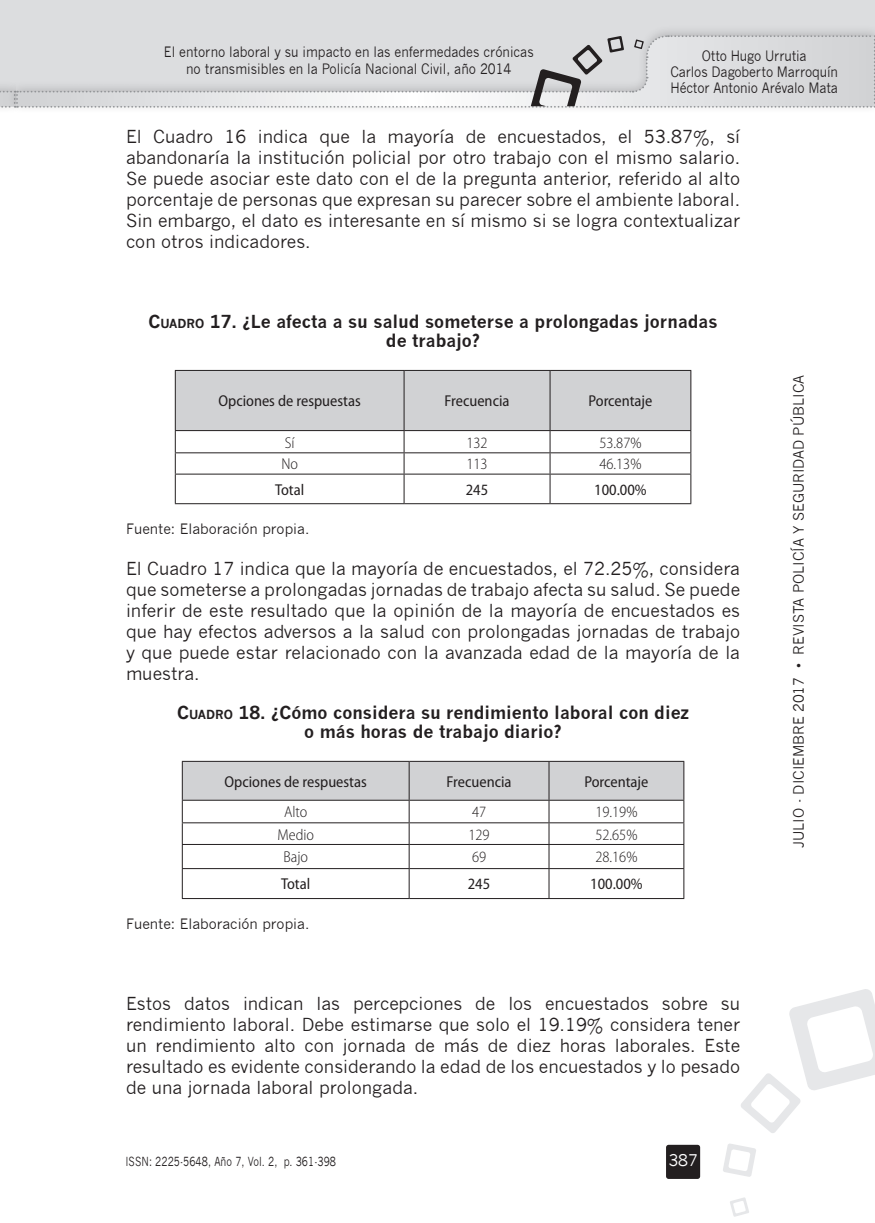
<style>
.page{position:relative;width:875px;height:1223px;background:#fff}
.page>*{position:absolute;margin:0;border:0;box-sizing:border-box;transform-origin:0 0}
.t1{font:17.5px/21px "News Gothic";color:#231f20;text-align:justify}
.t2{font:700 17.5px/19.2px "News Gothic";color:#231f20;text-align:center}
.t3{font:semi-condensed 15.75px "Myriad Pro";color:#231f20}
.t4{font:300 semi-condensed 15.75px "Myriad Pro";color:#231f20}
.t5{font:15.75px "News Gothic";color:#fff}
.t6{font:14px/15.8px "News Gothic";color:#231f20;text-align:center;scale:.9 1}
.t7{font:14px "News Gothic";color:#231f20}
.t8{font:12.25px "News Gothic";letter-spacing:.01em;color:#231f20;scale:.8 1}
.s1{font-style:inherit}
.s2{font-size:12.25px}
</style>
<div class="page">
<div style="left:0;top:0;width:16px;height:106px;background:#dcdddf"></div>
<div style="left:0;top:24px;width:25px;height:90px;background:#231f20;opacity:.2"></div>
<div style="left:16px;top:0;width:859px;height:106px;background:#dcdddf"></div>
<div style="left:7px;top:24px;width:868px;height:90px;background:#231f20;opacity:.2"></div>
<svg style="left:0;top:34px;width:875px;height:74px"></svg>
<svg style="left:723px;top:1143px;width:33px;height:33px"></svg>
<svg style="left:730px;top:1197px;width:19px;height:19px"></svg>
<svg style="left:741px;top:989px;width:134px;height:144px"></svg>
<div style="left:666px;top:1144px;width:34px;height:34px;background:#231f20;border-radius:3px"></div>
<svg style="left:175px;top:370px;width:516px;height:133px"></svg>
<hr style="left:175px;top:503px;width:229px;height:1px;background:#231f20">
<hr style="left:404px;top:503px;width:146px;height:1px;background:#231f20">
<hr style="left:550px;top:503px;width:141px;height:1px;background:#231f20">
<hr style="left:182px;top:760px;width:227px;height:1px;background:#231f20">
<hr style="left:409px;top:760px;width:140px;height:1px;background:#231f20">
<hr style="left:549px;top:760px;width:135px;height:1px;background:#231f20">
<svg style="left:182px;top:761px;width:502px;height:136px"></svg>
<hr style="left:182px;top:897px;width:227px;height:1px;background:#231f20">
<hr style="left:409px;top:897px;width:140px;height:1px;background:#231f20">
<hr style="left:549px;top:897px;width:135px;height:1px;background:#231f20">
<p class="t6" style="left:164px;top:44px;width:413px;line-height:16.8px">El entorno laboral y su impacto en las enfermedades crónicas no transmisibles en la Policía Nacional Civil, año 2014</p>
<p class="t6" style="left:670px;top:49px;width:188px">Otto Hugo Urrutia<br>Carlos Dagoberto Marroquín<br>Héctor Antonio Arévalo Mata</p>
<p class="t1" style="left:126px;top:126px;width:616px">El Cuadro 16 indica que la mayoría de encuestados, el 53.87%, sí abandonaría la institución policial por otro trabajo con el mismo salario.<br>Se puede asociar este dato con el de la pregunta anterior, referido al alto porcentaje de personas que expresan su parecer sobre el ambiente laboral.<br>Sin embargo, el dato es interesante en sí mismo si se logra contextualizar con otros indicadores.</p>
<p class="t2" style="left:148px;top:311px;width:571px"><span class="s1">C</span><span class="s2">UADRO</span> <span class="s1">17</span>. ¿Le afecta a su salud someterse a prolongadas jornadas de trabajo?</p>
<p class="t3" style="left:218px;top:392px;width:144px">Opciones de respuestas</p>
<p class="t3" style="left:445px;top:392px;width:66px">Frecuencia</p>
<p class="t3" style="left:588px;top:392px;width:66px">Porcentaje</p>
<p class="t4" style="left:285px;top:434px;width:11px">Sí</p>
<p class="t4" style="left:466px;top:434px;width:23px">132</p>
<p class="t4" style="left:599px;top:434px;width:44px">53.87%</p>
<p class="t4" style="left:281px;top:455px;width:18px">No</p>
<p class="t4" style="left:466px;top:455px;width:23px">113</p>
<p class="t4" style="left:599px;top:455px;width:44px">46.13%</p>
<p class="t3" style="left:275px;top:481px;width:31px">Total</p>
<p class="t3" style="left:466px;top:481px;width:24px">245</p>
<p class="t3" style="left:594px;top:481px;width:54px">100.00%</p>
<p class="t7" style="left:126px;top:520px;width:185px">Fuente: Elaboración propia.</p>
<p class="t1" style="left:126px;top:557px;width:616px">El Cuadro 17 indica que la mayoría de encuestados, el 72.25%, considera que someterse a prolongadas jornadas de trabajo afecta su salud. Se puede inferir de este resultado que la opinión de la mayoría de encuestados es que hay efectos adversos a la salud con prolongadas jornadas de trabajo y que puede estar relacionado con la avanzada edad de la mayoría de la muestra.</p>
<p class="t2" style="left:177px;top:702px;width:513px"><span class="s1">C</span><span class="s2">UADRO</span> <span class="s1">18</span>. ¿Cómo considera su rendimiento laboral con diez o más horas de trabajo diario?</p>
<p class="t3" style="left:224px;top:772px;width:144px">Opciones de respuestas</p>
<p class="t3" style="left:447px;top:772px;width:66px">Frecuencia</p>
<p class="t3" style="left:584px;top:772px;width:66px">Porcentaje</p>
<p class="t4" style="left:284px;top:803px;width:25px">Alto</p>
<p class="t4" style="left:472px;top:803px;width:16px">47</p>
<p class="t4" style="left:595px;top:803px;width:44px">19.19%</p>
<p class="t4" style="left:277px;top:825px;width:38px">Medio</p>
<p class="t4" style="left:468px;top:825px;width:23px">129</p>
<p class="t4" style="left:595px;top:825px;width:44px">52.65%</p>
<p class="t4" style="left:283px;top:848px;width:26px">Bajo</p>
<p class="t4" style="left:472px;top:848px;width:16px">69</p>
<p class="t4" style="left:595px;top:848px;width:44px">28.16%</p>
<p class="t3" style="left:281px;top:875px;width:31px">Total</p>
<p class="t3" style="left:468px;top:875px;width:24px">245</p>
<p class="t3" style="left:590px;top:875px;width:54px">100.00%</p>
<p class="t7" style="left:126px;top:915px;width:185px">Fuente: Elaboración propia.</p>
<p class="t1" style="left:126px;top:993px;width:616px">Estos datos indican las percepciones de los encuestados sobre su rendimiento laboral. Debe estimarse que solo el 19.19% considera tener un rendimiento alto con jornada de más de diez horas laborales. Este resultado es evidente considerando la edad de los encuestados y lo pesado de una jornada laboral prolongada.</p>
<p class="t8" style="left:125px;top:1154px;width:265px">ISSN: 2225-5648, Año 7, Vol. 2, p. 361-398</p>
<p class="t5" style="left:668px;top:1150px;width:31px">387</p>
<p class="t7" style="left:790px;top:847px;width:474px;rotate:-90deg">JULIO - DICIEMBRE 2017 • REVISTA POLICÍA Y SEGURIDAD PÚBLICA</p>
</div>
